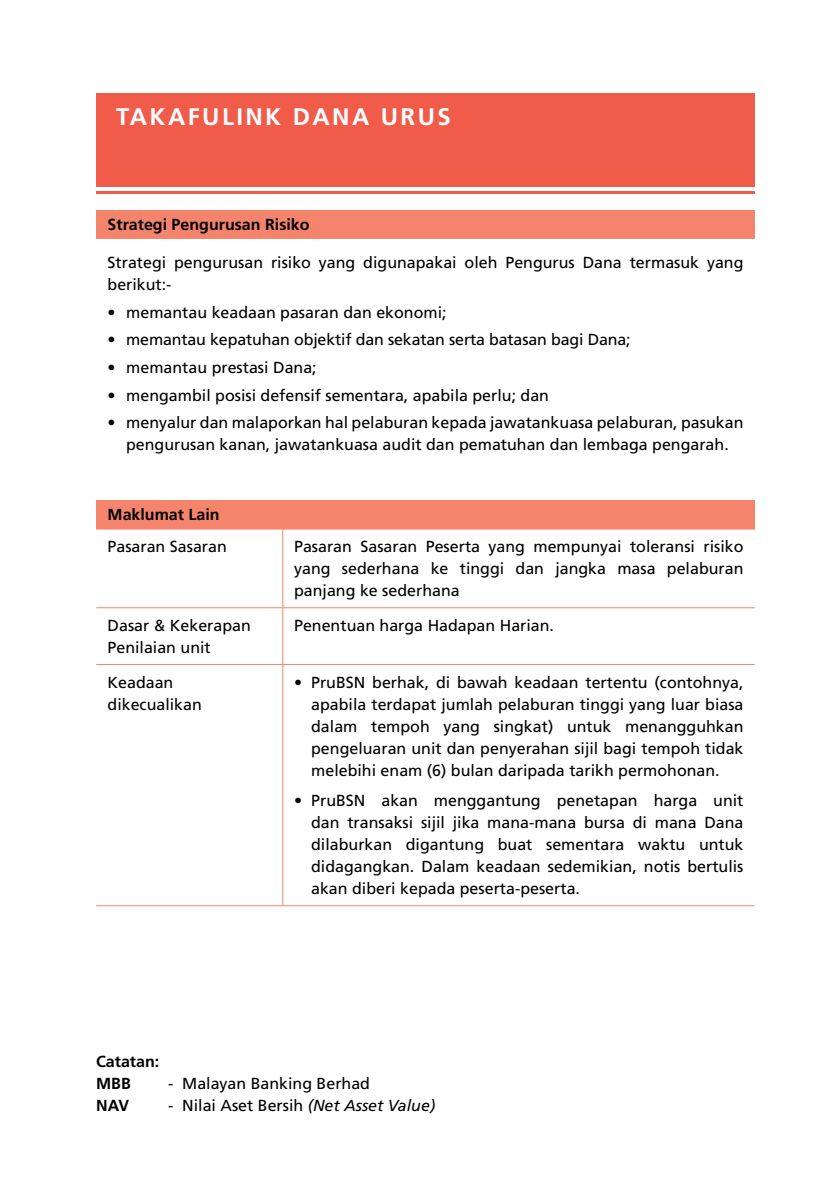
<style>
.page{position:relative;width:840px;height:1191px;background:#fff}
.page>*{position:absolute;margin:0;border:0;box-sizing:border-box;transform-origin:0 0}
.t1{font:700 24px "Frutiger";letter-spacing:.1em;color:#fff}
.t2{font:16px/22px "Frutiger";color:#000;text-align:justify}
.t3{font:700 16px/22px "Frutiger";color:#000}
.s1{font-style:italic}
</style>
<div class="page">
<div style="left:96px;top:93px;width:658px;height:94px;background:#f15b4a"></div>
<hr style="left:96px;top:191px;width:658px;height:3px;background:#f15b4a">
<div style="left:96px;top:501px;width:658px;height:28px;background:#f5846d"></div>
<hr style="left:96px;top:529px;width:186px;height:1px;background:#f5846d">
<hr style="left:282px;top:529px;width:472px;height:1px;background:#f5846d">
<hr style="left:282px;top:529px;width:1px;height:78px;background:#f5846d">
<hr style="left:96px;top:607px;width:186px;height:1px;background:#f5846d">
<hr style="left:282px;top:607px;width:472px;height:1px;background:#f5846d">
<hr style="left:282px;top:608px;width:1px;height:56px;background:#f5846d">
<hr style="left:96px;top:664px;width:186px;height:1px;background:#f5846d">
<hr style="left:282px;top:664px;width:472px;height:1px;background:#f5846d">
<hr style="left:282px;top:665px;width:1px;height:240px;background:#f5846d">
<hr style="left:96px;top:905px;width:186px;height:1px;background:#f5846d">
<hr style="left:282px;top:905px;width:472px;height:1px;background:#f5846d">
<div style="left:96px;top:211px;width:658px;height:28px;background:#f5846d"></div>
<h1 class="t1" style="left:116px;top:103px;width:336px">TAKAFULINK DANA URUS</h1>
<p class="t3" style="left:107px;top:213px;width:203px">Strategi Pengurusan Risiko</p>
<p class="t2" style="left:107px;top:251px;width:637px">Strategi pengurusan risiko yang digunapakai oleh Pengurus Dana termasuk yang berikut:-</p>
<p class="t2" style="left:107px;top:301px;width:340px">• memantau keadaan pasaran dan ekonomi;</p>
<p class="t2" style="left:107px;top:329px;width:524px">• memantau kepatuhan objektif dan sekatan serta batasan bagi Dana;</p>
<p class="t2" style="left:107px;top:356px;width:210px">• memantau prestasi Dana;</p>
<p class="t2" style="left:107px;top:384px;width:443px">• mengambil posisi defensif sementara, apabila perlu; dan</p>
<p class="t2" style="left:107px;top:412px;width:637px;text-align:center">• menyalur dan malaporkan hal pelaburan kepada jawatankuasa pelaburan, pasukan pengurusan kanan, jawatankuasa audit dan pematuhan dan lembaga pengarah.</p>
<p class="t3" style="left:107px;top:503px;width:114px">Maklumat Lain</p>
<p class="t2" style="left:107px;top:536px;width:121px">Pasaran Sasaran</p>
<p class="t2" style="left:294px;top:536px;width:450px">Pasaran Sasaran Peserta yang mempunyai toleransi risiko yang sederhana ke tinggi dan jangka masa pelaburan panjang ke sederhana</p>
<p class="t2" style="left:107px;top:614px;width:145px">Dasar &amp; Kekerapan<br>Penilaian unit</p>
<p class="t2" style="left:294px;top:614px;width:261px">Penentuan harga Hadapan Harian.</p>
<p class="t2" style="left:107px;top:671px;width:96px">Keadaan dikecualikan</p>
<p class="t2" style="left:311px;top:671px;width:433px;text-indent:-17px">• PruBSN berhak, di bawah keadaan tertentu (contohnya, apabila terdapat jumlah pelaburan tinggi yang luar biasa dalam tempoh yang singkat) untuk menangguhkan pengeluaran unit dan penyerahan sijil bagi tempoh tidak melebihi enam (6) bulan daripada tarikh permohonan.</p>
<p class="t2" style="left:311px;top:790px;width:433px;text-indent:-17px">• PruBSN akan menggantung penetapan harga unit dan transaksi sijil jika mana-mana bursa di mana Dana dilaburkan digantung buat sementara waktu untuk didagangkan. Dalam keadaan sedemikian, notis bertulis akan diberi kepada peserta-peserta.</p>
<p class="t3" style="left:96px;top:1050px;width:65px">Catatan:<br>MBB</p>
<p class="t2" style="left:168px;top:1072px;width:203px">- Malayan Banking Berhad</p>
<p class="t3" style="left:96px;top:1094px;width:34px">NAV</p>
<p class="t2" style="left:168px;top:1094px;width:268px">- Nilai Aset Bersih <span class="s1">(Net Asset Value)</span></p>
</div>
